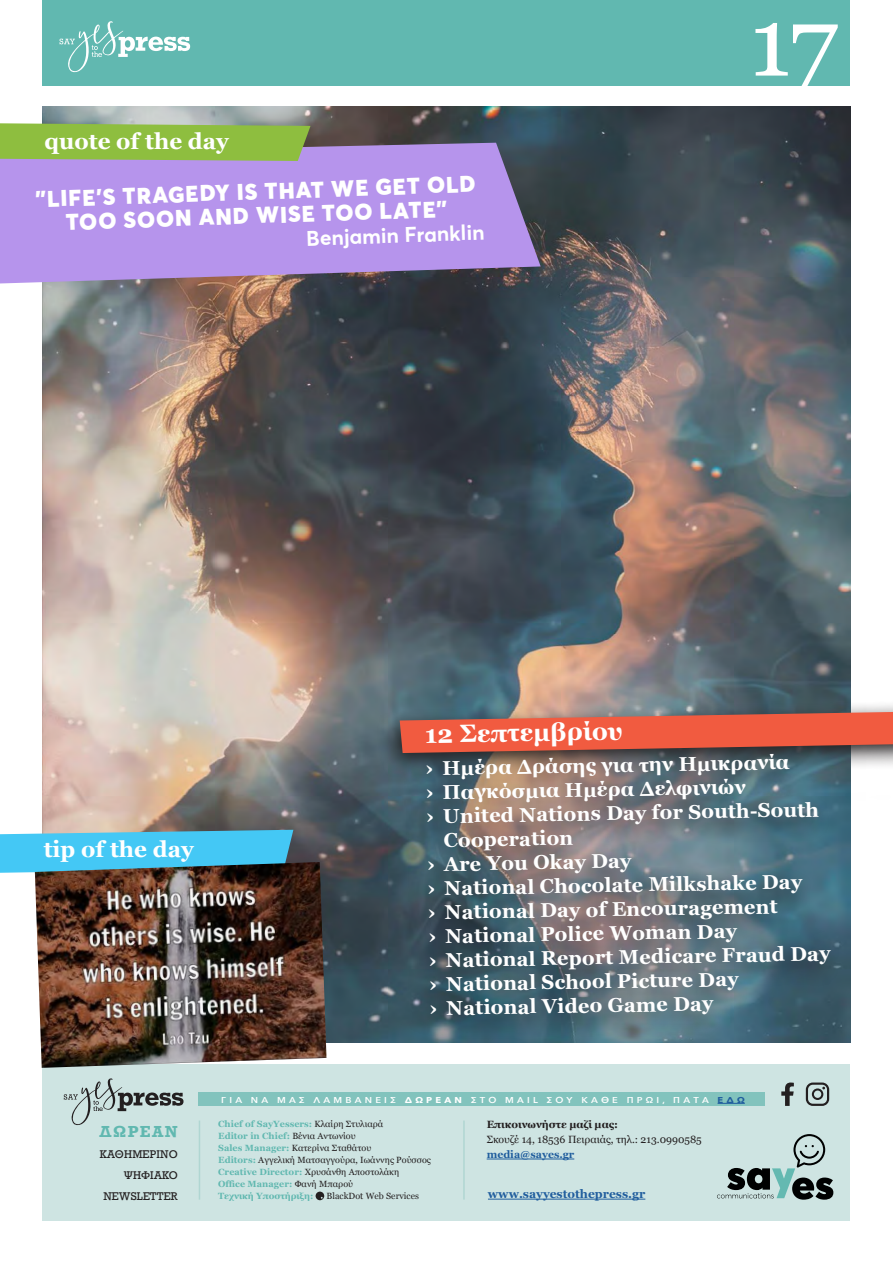
<style>
.page{position:relative;width:893px;height:1263px;background:#fff}
.page>*{position:absolute;margin:0;border:0;box-sizing:border-box;transform-origin:0 0}
.t1{font:97.5px "Georgia";color:#fff}
.t2{font:700 25.05px "Georgia";color:#fff}
.t3{font:900 22.5px/24px "Averta";color:#fff;text-align:center}
.t4{font:700 22.5px "Georgia";color:#fff}
.t5{font:700 21px "Averta";color:#fff}
.t6{font:700 19.95px "Georgia";color:#fff}
.t7{font:700 15px "Rockwell";letter-spacing:.095em;color:#61b8b0}
.t8{font:700 12px "Georgia";color:#215e9e}
.t9{font:10.5px "Georgia";color:#231f20}
.t10{font:10.5px/21px "Rockwell";color:#231f20;text-align:right}
.t11{font:700 10.5px "Georgia";color:#231f20}
.t12{font:700 10.5px "Georgia";color:#215e9e}
.t13{font:9px/12px "Georgia";letter-spacing:.005em;color:#231f20}
.t14{font:600 8.55px "Avenir Next";letter-spacing:.34em;color:#fff;scale:1.11 1}
.s1{font-weight:700}
.s2{font-weight:700;color:#215e9e}
.s3{font-weight:700;color:#61b8b0}
</style>
<div class="page">
<div style="left:43px;top:0;width:807px;height:85px;background:#61b8b0"></div>
<svg style="left:60px;top:21px;width:130px;height:51px"></svg>
<img style="left:43px;top:106px;width:807px;height:937px">
<svg style="left:0;top:143px;width:541px;height:140px;background:#aa8cda"></svg>
<svg style="left:0;top:123px;width:310px;height:38px;background:#90ba4a"></svg>
<svg style="left:0;top:830px;width:293px;height:43px;background:#4cc5ee"></svg>
<svg style="left:377px;top:699px;width:516px;height:341px;background:#66767d"></svg>
<svg style="left:400px;top:712px;width:493px;height:41px;background:#d05b46"></svg>
<div style="left:43px;top:1064px;width:807px;height:156px;background:#cee4e2"></div>
<svg style="left:64px;top:1078px;width:120px;height:47px"></svg>
<svg style="left:781px;top:1082px;width:13px;height:24px"></svg>
<svg style="left:806px;top:1082px;width:23px;height:24px"></svg>
<svg style="left:316px;top:1191px;width:8px;height:9px"></svg>
<svg style="left:717px;top:1134px;width:116px;height:66px"></svg>
<hr style="left:487px;top:1159px;width:87px;height:1px;background:#215e9e">
<hr style="left:488px;top:1199px;width:157px;height:1px;background:#215e9e">
<hr style="left:199px;top:1120px;width:1px;height:79px;background:#b0d6d2">
<hr style="left:463px;top:1120px;width:2px;height:79px;background:#b0d6d2">
<div style="left:198px;top:1093px;width:567px;height:13px;background:#82c3bd"></div>
<svg style="left:717px;top:1103px;width:28px;height:1px"></svg>
<img style="left:35px;top:862px;width:291px;height:206px">
<p class="t4" style="left:45px;top:124px;width:186px">quote of the day</p>
<p class="t3" style="left:35px;top:187px;width:442px;rotate:-2deg">"LIFE'S TRAGEDY IS THAT WE GET OLD<br>TOO SOON AND WISE TOO LATE"</p>
<p class="t5" style="left:306px;top:225px;width:180px;rotate:-2deg">Benjamin Franklin</p>
<h1 class="t1" style="left:749px;top:-29px;width:90px">17</h1>
<p class="t4" style="left:44px;top:832px;width:152px">tip of the day</p>
<p class="t2" style="left:425px;top:715px;width:199px;rotate:-1deg">12 Σεπτεμβρίου</p>
<p class="t6" style="left:425px;top:753px;width:365px;rotate:-1deg">› Ημέρα Δράσης για την Ημικρανία</p>
<p class="t6" style="left:426px;top:777px;width:321px;rotate:-1deg">› Παγκόσμια Ημέρα Δελφινιών</p>
<p class="t6" style="left:426px;top:801px;width:394px;rotate:-1deg">› United Nations Day for South-South</p>
<p class="t6" style="left:443px;top:825px;width:131px;rotate:-1deg">Cooperation</p>
<p class="t6" style="left:427px;top:849px;width:206px;rotate:-1deg">› Are You Okay Day</p>
<p class="t6" style="left:427px;top:873px;width:376px;rotate:-1deg">› National Chocolate Milkshake Day</p>
<p class="t6" style="left:428px;top:897px;width:351px;rotate:-1deg">› National Day of Encouragement</p>
<p class="t6" style="left:428px;top:921px;width:310px;rotate:-1deg">› National Police Woman Day</p>
<p class="t6" style="left:429px;top:945px;width:403px;rotate:-1deg">› National Report Medicare Fraud Day</p>
<p class="t6" style="left:429px;top:969px;width:311px;rotate:-1deg">› National School Picture Day</p>
<p class="t6" style="left:430px;top:993px;width:285px;rotate:-1deg">› National Video Game Day</p>
<p class="t7" style="left:99px;top:1121px;width:80px">ΔΩΡΕΑΝ</p>
<p class="t10" style="left:100px;top:1143px;width:79px">ΚΑΘΗΜΕΡΙΝΟ<br>ΨΗΦΙΑΚΟ<br>NEWSLETTER</p>
<p class="t14" style="left:221px;top:1092px;width:473px">ΓΙΑ ΝΑ ΜΑΣ ΛΑΜΒΑΝΕΙΣ <span class="s1">ΔΩΡΕΑΝ</span> ΣΤΟ MAIL ΣΟΥ ΚΑΘΕ ΠΡΩΙ, ΠΑΤΑ <span class="s2">ΕΔΩ</span></p>
<p class="t13" style="left:218px;top:1118px;width:214px"><span class="s3">Chief of SayΥessers:</span> Κλαίρη Στυλιαρά<br><span class="s3">Editor in Chief:</span> Βένια Αντωνίου<br><span class="s3">Sales Manager:</span> Κατερίνα Σταθάτου<br><span class="s3">Editors:</span> Αγγελική Ματσαγγούρα, Ιωάννης Ρούσσος <span class="s3">Creative Director:</span> Χρυσάνθη Αποστολάκη<br><span class="s3">Office Manager:</span> Φανή Μπαρού<br><span class="s3">Τεχνική Υποστήριξη:</span></p>
<p class="t13" style="left:326px;top:1190px;width:94px">BlackDot Web Services</p>
<p class="t11" style="left:487px;top:1116px;width:133px">Επικοινωνήστε μαζί μας:</p>
<p class="t9" style="left:487px;top:1132px;width:217px">Σκουζέ 14, 18536 Πειραιάς, τηλ.: 213.0990585</p>
<p class="t12" style="left:487px;top:1146px;width:89px">media@sayes.gr</p>
<p class="t8" style="left:488px;top:1185px;width:159px">www.sayyestothepress.gr</p>
</div>
